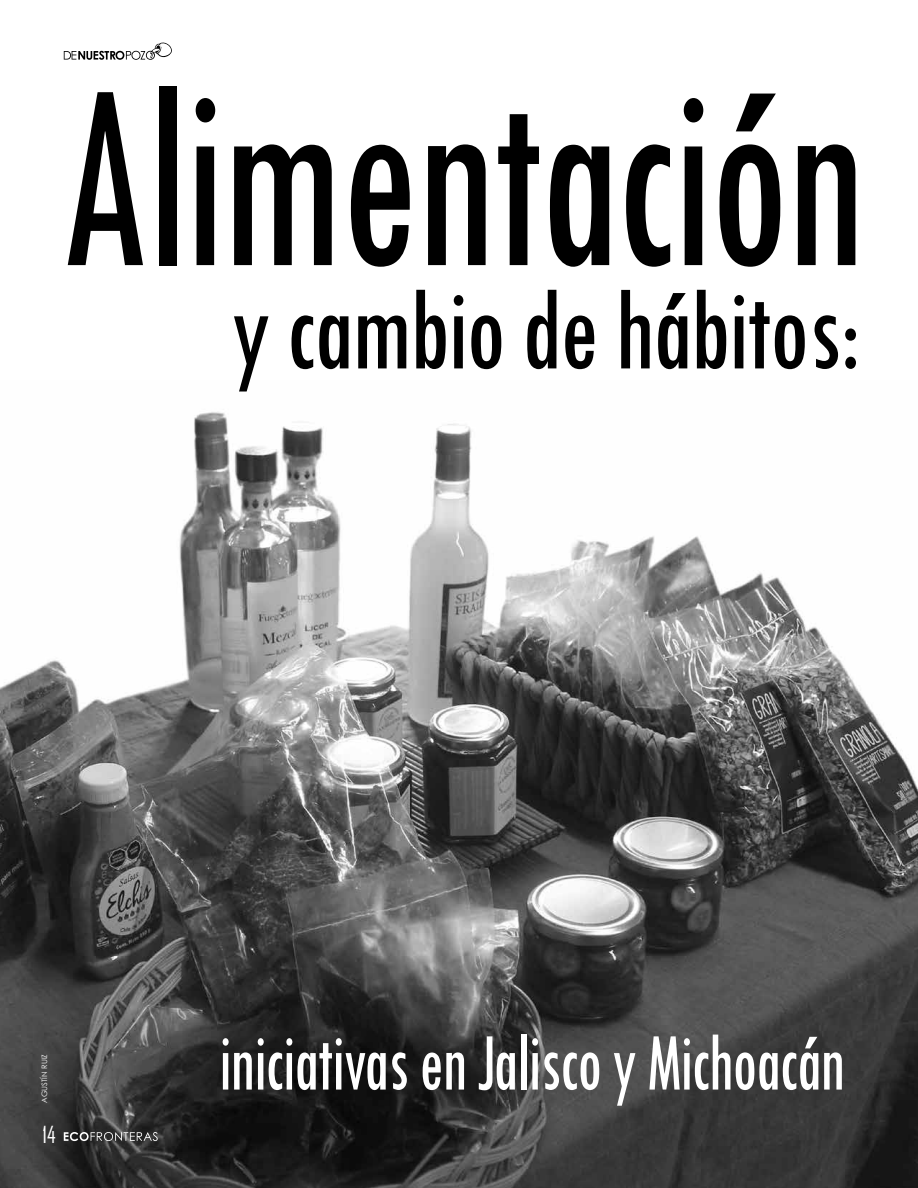
<style>
.page{position:relative;width:918px;height:1188px;background:#fff}
.page>*{position:absolute;margin:0;border:0;box-sizing:border-box;transform-origin:0 0}
.t1{font:condensed 277.95px "Tw Cen";letter-spacing:-.02em;color:#000;scale:.8 1}
.t2{font:condensed 122.1px "Tw Cen";letter-spacing:-.02em;color:#000;scale:.9 1}
.t3{font:condensed 85.5px "Tw Cen";letter-spacing:-.02em;color:#fff;scale:.8 1}
.t4{font:22.5px "Agency FB";color:#fff}
.t5{font:7.5px "Century Gothic";letter-spacing:.01em;color:#fff}
</style>
<div class="page">
<img style="left:0;top:412px;width:918px;height:776px">
<svg style="left:64px;top:42px;width:108px;height:18px"></svg>
<svg style="left:64px;top:1132px;width:94px;height:9px"></svg>
<h1 class="t1" style="left:57px;top:10px;width:1013px">Alimentación</h1>
<h2 class="t2" style="left:230px;top:256px;width:701px">y cambio de hábitos:</h2>
<p class="t5" style="left:39px;top:1103px;width:50px;rotate:-90deg">AGUSTÍN RUIZ</p>
<p class="t4" style="left:43px;top:1121px;width:15px">14</p>
<p class="t3" style="left:219px;top:1011px;width:785px">iniciativas en Jalisco y Michoacán</p>
</div>
